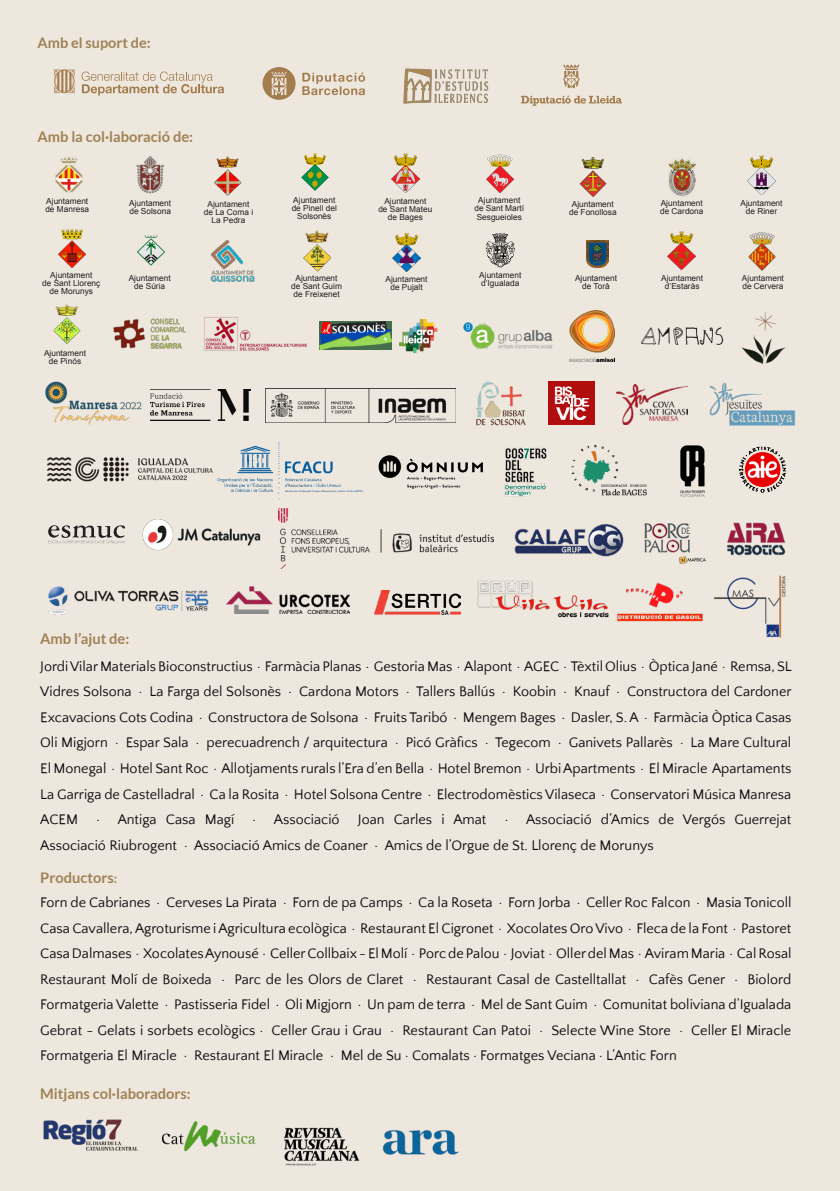
<style>
.page{position:relative;width:840px;height:1191px;background:#fff}
.page>*{position:absolute;margin:0;border:0;box-sizing:border-box;transform-origin:0 0}
.t1{font:700 14.6px "Lato";color:#a08155}
.t2{font:700 14.4px "Lato";color:#a08155}
.t3{font:14.2px "Quattrocento Sans";color:#0b090c}
.t4{font:8.2px/8px "Arial";color:#231f20;text-align:center}
.s1{font-size:12.8px}
</style>
<div class="page">
<div style="left:0;top:0;width:839px;height:1191px;background:#ede7dd"></div>
<img style="left:747px;top:155px;width:28px;height:39px">
<img style="left:486px;top:154px;width:27px;height:38px">
<img style="left:391px;top:153px;width:28px;height:39px">
<img style="left:668px;top:159px;width:27px;height:37px">
<img style="left:136px;top:156px;width:28px;height:38px">
<img style="left:55px;top:157px;width:28px;height:36px">
<img style="left:214px;top:156px;width:28px;height:39px">
<img style="left:301px;top:153px;width:27px;height:37px">
<img style="left:579px;top:157px;width:28px;height:40px">
<img style="left:748px;top:233px;width:28px;height:37px">
<img style="left:667px;top:231px;width:27px;height:38px">
<img style="left:58px;top:229px;width:27px;height:38px">
<img style="left:586px;top:241px;width:21px;height:26px">
<img style="left:137px;top:235px;width:28px;height:31px">
<img style="left:210px;top:240px;width:45px;height:42px">
<img style="left:392px;top:233px;width:28px;height:38px">
<img style="left:303px;top:231px;width:28px;height:40px">
<img style="left:485px;top:233px;width:30px;height:35px">
<svg style="left:48px;top:525px;width:77px;height:18px"></svg>
<img style="left:727px;top:522px;width:59px;height:34px">
<img style="left:514px;top:523px;width:110px;height:34px">
<img style="left:142px;top:519px;width:119px;height:32px">
<img style="left:278px;top:508px;width:214px;height:60px">
<img style="left:644px;top:523px;width:62px;height:41px">
<img style="left:150px;top:390px;width:100px;height:30px">
<img style="left:476px;top:382px;width:50px;height:44px">
<img style="left:548px;top:382px;width:46px;height:43px">
<img style="left:616px;top:384px;width:71px;height:41px">
<img style="left:45px;top:381px;width:97px;height:44px">
<img style="left:709px;top:382px;width:87px;height:44px">
<img style="left:265px;top:389px;width:182px;height:33px">
<img style="left:741px;top:312px;width:44px;height:53px">
<img style="left:641px;top:327px;width:83px;height:18px">
<img style="left:53px;top:305px;width:28px;height:39px">
<img style="left:113px;top:318px;width:73px;height:31px">
<img style="left:399px;top:319px;width:39px;height:33px">
<img style="left:319px;top:322px;width:72px;height:28px">
<img style="left:204px;top:317px;width:103px;height:34px">
<img style="left:569px;top:310px;width:45px;height:52px">
<img style="left:463px;top:322px;width:90px;height:27px">
<img style="left:571px;top:444px;width:76px;height:52px">
<img style="left:504px;top:447px;width:43px;height:50px">
<img style="left:739px;top:446px;width:46px;height:47px">
<img style="left:680px;top:445px;width:25px;height:52px">
<img style="left:378px;top:455px;width:105px;height:34px">
<img style="left:47px;top:457px;width:164px;height:25px">
<img style="left:211px;top:442px;width:152px;height:58px">
<img style="left:43px;top:1119px;width:95px;height:32px">
<img style="left:283px;top:1127px;width:77px;height:39px">
<img style="left:162px;top:1121px;width:93px;height:31px">
<img style="left:382px;top:1130px;width:77px;height:25px">
<svg style="left:520px;top:96px;width:101px;height:10px"></svg>
<svg style="left:563px;top:64px;width:16px;height:24px"></svg>
<svg style="left:302px;top:73px;width:63px;height:23px"></svg>
<svg style="left:262px;top:67px;width:33px;height:33px"></svg>
<svg style="left:81px;top:72px;width:143px;height:23px"></svg>
<svg style="left:54px;top:69px;width:21px;height:24px"></svg>
<img style="left:403px;top:68px;width:86px;height:36px">
<img style="left:48px;top:586px;width:161px;height:29px">
<img style="left:375px;top:591px;width:85px;height:23px">
<img style="left:477px;top:580px;width:132px;height:38px">
<img style="left:617px;top:582px;width:86px;height:40px">
<img style="left:226px;top:586px;width:124px;height:27px">
<img style="left:713px;top:575px;width:73px;height:63px">
<p class="t2" style="left:37px;top:34px;width:115px">Amb el suport de:</p>
<p class="t1" style="left:37px;top:128px;width:157px">Amb la col·laboració de:</p>
<p class="t4" style="left:46px;top:197px;width:43px">Ajuntament</p>
<p class="t4" style="left:45px;top:205px;width:45px">de Manresa</p>
<p class="t4" style="left:50px;top:271px;width:43px">Ajuntament</p>
<p class="t4" style="left:42px;top:279px;width:60px">de Sant Llorenç</p>
<p class="t4" style="left:50px;top:287px;width:45px">de Morunys</p>
<p class="t4" style="left:44px;top:350px;width:43px">Ajuntament</p>
<p class="t4" style="left:49px;top:358px;width:34px">de Pinós</p>
<p class="t4" style="left:129px;top:199px;width:43px">Ajuntament</p>
<p class="t4" style="left:129px;top:207px;width:43px">de Solsona</p>
<p class="t4" style="left:129px;top:274px;width:43px">Ajuntament</p>
<p class="t4" style="left:134px;top:282px;width:32px">de Súria</p>
<p class="t4" style="left:207px;top:200px;width:43px">Ajuntament</p>
<p class="t4" style="left:204px;top:208px;width:51px">de La Coma i<br>La Pedra</p>
<p class="t4" style="left:293px;top:196px;width:43px">Ajuntament</p>
<p class="t4" style="left:291px;top:204px;width:47px">de Pinell del</p>
<p class="t4" style="left:297px;top:212px;width:36px">Solsonès</p>
<p class="t4" style="left:295px;top:274px;width:43px">Ajuntament</p>
<p class="t4" style="left:291px;top:282px;width:52px">de Sant Guim</p>
<p class="t4" style="left:293px;top:290px;width:48px">de Freixenet</p>
<p class="t4" style="left:384px;top:197px;width:43px">Ajuntament</p>
<p class="t4" style="left:378px;top:206px;width:55px">de Sant Mateu</p>
<p class="t4" style="left:387px;top:214px;width:37px">de Bages</p>
<p class="t4" style="left:385px;top:275px;width:43px">Ajuntament</p>
<p class="t4" style="left:390px;top:283px;width:34px">de Pujalt</p>
<p class="t4" style="left:478px;top:197px;width:43px">Ajuntament</p>
<p class="t4" style="left:474px;top:205px;width:51px">de Sant Martí</p>
<p class="t4" style="left:476px;top:213px;width:47px">Sesgueioles</p>
<p class="t4" style="left:479px;top:271px;width:43px">Ajuntament</p>
<p class="t4" style="left:481px;top:279px;width:40px">d’Igualada</p>
<p class="t4" style="left:571px;top:201px;width:43px">Ajuntament</p>
<p class="t4" style="left:568px;top:209px;width:49px">de Fonollosa</p>
<p class="t4" style="left:574px;top:274px;width:43px">Ajuntament</p>
<p class="t4" style="left:582px;top:282px;width:29px">de Torà</p>
<p class="t4" style="left:660px;top:199px;width:43px">Ajuntament</p>
<p class="t4" style="left:659px;top:207px;width:45px">de Cardona</p>
<p class="t4" style="left:660px;top:274px;width:43px">Ajuntament</p>
<p class="t4" style="left:664px;top:282px;width:36px">d’Estaràs</p>
<p class="t4" style="left:740px;top:199px;width:43px">Ajuntament</p>
<p class="t4" style="left:745px;top:207px;width:33px">de Riner</p>
<p class="t4" style="left:741px;top:274px;width:43px">Ajuntament</p>
<p class="t4" style="left:742px;top:282px;width:43px">de Cervera</p>
<p class="t1" style="left:40px;top:630px;width:91px">Amb l’ajut de:</p>
<p class="t3" style="left:40px;top:659px;width:752px">Jordi Vilar Materials Bioconstructius · Farmàcia Planas · Gestoria Mas · Alapont · AGEC · Tèxtil Olius · Òptica Jané · Remsa, SL</p>
<p class="t3" style="left:40px;top:684px;width:752px">Vidres Solsona · La Farga del Solsonès · Cardona Motors · Tallers Ballús · Koobin · Knauf · Constructora del Cardoner</p>
<p class="t3" style="left:40px;top:710px;width:752px">Excavacions Cots Codina · Constructora de Solsona · Fruits Taribó · Mengem Bages · Dasler, S. A · Farmàcia Òptica Casas</p>
<p class="t3" style="left:40px;top:735px;width:752px">Oli Migjorn · Espar Sala · perecuadrench / arquitectura · Picó Gràfics · Tegecom · Ganivets Pallarès · La Mare Cultural</p>
<p class="t3" style="left:40px;top:761px;width:752px">El Monegal · Hotel Sant Roc · Allotjaments rurals l’Era d’en Bella · Hotel Bremon · Urbi Apartments · El Miracle Apartaments</p>
<p class="t3" style="left:40px;top:786px;width:752px">La Garriga de Castelladral · Ca la Rosita · Hotel Solsona Centre · Electrodomèstics Vilaseca · Conservatori Música Manresa</p>
<p class="t3" style="left:40px;top:812px;width:39px">ACEM</p>
<p class="t3" style="left:96px;top:812px;width:139px">· Antiga Casa Magí</p>
<p class="t3" style="left:252px;top:812px;width:88px">· Associació</p>
<p class="t3" style="left:358px;top:812px;width:130px">Joan Carles i Amat</p>
<p class="t3" style="left:504px;top:812px;width:288px">· Associació d’Amics de Vergós Guerrejat</p>
<p class="t3" style="left:40px;top:837px;width:614px">Associació Riubrogent · Associació Amics de Coaner · Amics de l’Orgue de St. Llorenç de Morunys</p>
<p class="t1" style="left:40px;top:869px;width:78px">Productors<span class="s1">:</span></p>
<p class="t3" style="left:40px;top:895px;width:752px">Forn de Cabrianes · Cerveses La Pirata · Forn de pa Camps · Ca la Roseta · Forn Jorba · Celler Roc Falcon · Masia Tonicoll</p>
<p class="t3" style="left:40px;top:920px;width:752px">Casa Cavallera, Agroturisme i Agricultura ecològica · Restaurant El Cigronet · Xocolates Oro Vivo · Fleca de la Font · Pastoret</p>
<p class="t3" style="left:40px;top:946px;width:752px">Casa Dalmases · Xocolates Aynousé · Celler Collbaix - El Molí · Porc de Palou · Joviat · Oller del Mas · Aviram Maria · Cal Rosal</p>
<p class="t3" style="left:40px;top:971px;width:752px">Restaurant Molí de Boixeda · Parc de les Olors de Claret · Restaurant Casal de Castelltallat · Cafès Gener · Biolord</p>
<p class="t3" style="left:40px;top:997px;width:752px">Formatgeria Valette · Pastisseria Fidel · Oli Migjorn · Un pam de terra · Mel de Sant Guim · Comunitat boliviana d’Igualada</p>
<p class="t3" style="left:40px;top:1022px;width:752px">Gebrat - Gelats i sorbets ecològics · Celler Grau i Grau · Restaurant Can Patoi · Selecte Wine Store · Celler El Miracle</p>
<p class="t3" style="left:40px;top:1048px;width:637px">Formatgeria El Miracle · Restaurant El Miracle · Mel de Su · Comalats · Formatges Veciana · L’Antic Forn</p>
<p class="t1" style="left:40px;top:1085px;width:152px">Mitjans col·laboradors:</p>
</div>
